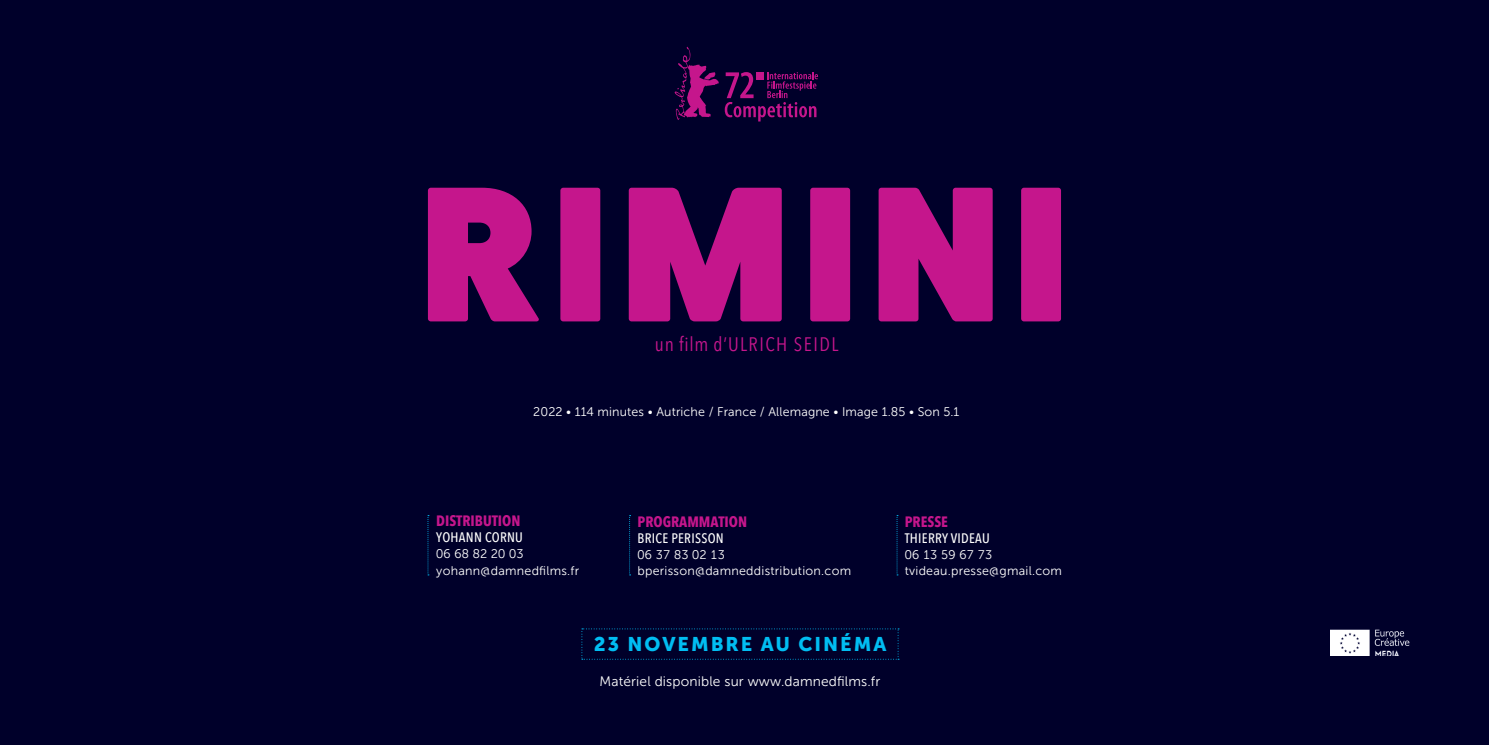
<style>
.page{position:relative;width:1489px;height:745px;background:#fff}
.page>*{position:absolute;margin:0;border:0;box-sizing:border-box;transform-origin:0 0}
.t1{font:800 193.62px "Fat Frank";letter-spacing:.075em;color:#c5168c}
.t2{font:19.5px "Avenir Next Condensed";letter-spacing:.075em;color:#c5168c}
.t3{font:19.5px "Museo Sans 900";letter-spacing:.1em;color:#01bdf2}
.t4{font:700 15px "Avenir Next Condensed";color:#c5168c}
.t5{font:13.75px "Museo Sans 300";letter-spacing:.01em;color:#fff}
.t6{font:500 13.75px "Avenir Next Condensed";letter-spacing:.02em;color:#fff}
.t7{font:12.5px/16.2px "Museo Sans 300";letter-spacing:.02em;color:#fff}
</style>
<div class="page">
<div style="left:0;top:0;width:1488px;height:744px;background:#00002a"></div>
<svg style="left:581px;top:628px;width:318px;height:31px"></svg>
<svg style="left:629px;top:515px;width:1px;height:60px"></svg>
<svg style="left:896px;top:515px;width:2px;height:60px"></svg>
<svg style="left:427px;top:515px;width:2px;height:60px"></svg>
<img style="left:1330px;top:629px;width:79px;height:26px">
<svg style="left:674px;top:47px;width:144px;height:74px"></svg>
<h1 class="t1" style="left:421px;top:146px;width:648px">RIMINI</h1>
<h2 class="t2" style="left:654px;top:327px;width:185px">un film d’ULRICH SEIDL</h2>
<p class="t7" style="left:533px;top:403px;width:427px">2022 • 114 minutes • Autriche / France / Allemagne • Image 1.85 • Son 5.1</p>
<p class="t4" style="left:436px;top:511px;width:86px">DISTRIBUTION</p>
<p class="t6" style="left:436px;top:528px;width:88px">YOHANN CORNU</p>
<p class="t7" style="left:436px;top:545px;width:145px">06 68 82 20 03 yohann@damnedfilms.fr</p>
<p class="t4" style="left:637px;top:511px;width:111px">PROGRAMMATION</p>
<p class="t6" style="left:637px;top:529px;width:88px">BRICE PERISSON</p>
<p class="t7" style="left:637px;top:546px;width:215px">06 37 83 02 13 bperisson@damneddistribution.com</p>
<p class="t4" style="left:904px;top:511px;width:45px">PRESSE</p>
<p class="t6" style="left:904px;top:529px;width:86px">THIERRY VIDEAU</p>
<p class="t7" style="left:904px;top:546px;width:159px">06 13 59 67 73 tvideau.presse@gmail.com</p>
<h2 class="t3" style="left:593px;top:633px;width:294px">23 NOVEMBRE AU CINÉMA</h2>
<p class="t5" style="left:599px;top:673px;width:282px">Matériel disponible sur www.damnedfilms.fr</p>
</div>
